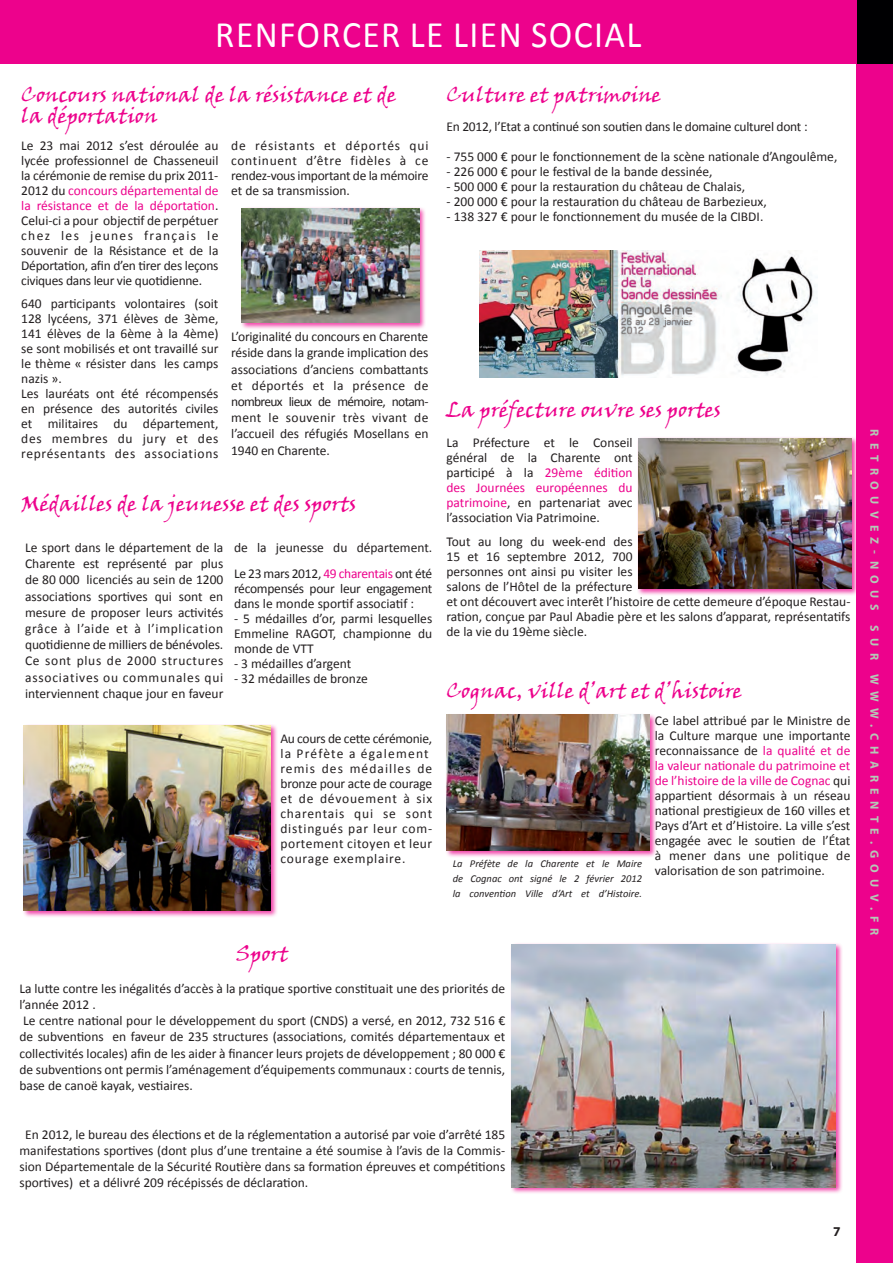
<style>
.page{position:relative;width:893px;height:1263px;background:#fff}
.page>*{position:absolute;margin:0;border:0;box-sizing:border-box;transform-origin:0 0}
.t1{font:37.5px "Calibri";letter-spacing:.04em;color:#fff;scale:.95 1}
.t2{font:21px/21px "Viner Hand ITC";color:#ed028c}
.t3{font:13.5px/15px "Calibri";color:#231f20;text-align:justify}
.t4{font:13.5px/15px "Calibri";letter-spacing:-.02em;color:#231f20}
.t5{font:13.5px/15px "Calibri";color:#ed028c}
.t6{font:13.5px "Calibri";letter-spacing:.05em;color:#231f20}
.t7{font:13.5px "Calibri";letter-spacing:.06em;color:#231f20}
.t8{font:13.5px/16.2px "Calibri";letter-spacing:-.05em;color:#231f20}
.t9{font:13.5px "Calibri";letter-spacing:.03em;color:#231f20}
.t10{font:13.5px "Calibri";letter-spacing:.1em;color:#231f20}
.t11{font:13.5px "Calibri";letter-spacing:.09em;color:#231f20}
.t12{font:700 13.5px "Myriad Pro";color:#231f20}
.t13{font:700 12px "Myriad Pro";letter-spacing:.52em;color:#b4cab7}
.t14{font:italic 10.5px/15px "Calibri";color:#231f20;text-align:justify}
.s1{color:#231f20}
.s2{color:#ed028c}
</style>
<div class="page">
<div style="left:857px;top:64px;width:36px;height:1199px;background:#ed028c"></div>
<div style="left:857px;top:0;width:36px;height:64px;background:#000002"></div>
<div style="left:0;top:0;width:857px;height:64px;background:#ed028c"></div>
<div style="left:22px;top:724px;width:256px;height:194px;background:#ed028c;opacity:.75"></div>
<img style="left:24px;top:725px;width:246px;height:185px">
<div style="left:637px;top:436px;width:222px;height:160px;background:#ed028c;opacity:.75"></div>
<img style="left:638px;top:438px;width:213px;height:150px">
<div style="left:445px;top:713px;width:213px;height:145px;background:#ed028c;opacity:.75"></div>
<img style="left:446px;top:714px;width:204px;height:136px">
<div style="left:510px;top:942px;width:333px;height:252px;background:#ed028c;opacity:.75"></div>
<img style="left:512px;top:944px;width:323px;height:243px">
<div style="left:240px;top:207px;width:187px;height:123px;background:#ed028c;opacity:.75"></div>
<img style="left:242px;top:208px;width:177px;height:114px">
<img style="left:480px;top:251px;width:337px;height:126px">
<p class="t1" style="left:215px;top:11px;width:450px">RENFORCER LE LIEN SOCIAL</p>
<p class="t2" style="left:21px;top:84px;width:377px">Concours national de la résistance et de la déportation</p>
<p class="t3" style="left:21px;top:139px;width:199px">Le 23 mai 2012 s’est déroulée au</p>
<p class="t3" style="left:21px;top:154px;width:199px">lycée professionnel de Chasseneuil la cérémonie de remise du prix 2011-</p>
<p class="t5" style="left:21px;top:183px;width:199px"><span class="s1">2012 du</span> concours départemental de la résistance et de la déportation<span class="s1">.</span></p>
<p class="t3" style="left:21px;top:213px;width:199px">Celui-ci a pour objectif de perpétuer</p>
<p class="t10" style="left:21px;top:227px;width:199px">chez les jeunes français le</p>
<p class="t3" style="left:21px;top:243px;width:199px">souvenir de la Résistance et de la Déportation, afin d’en tirer des leçons civiques dans leur vie quotidienne.</p>
<p class="t3" style="left:21px;top:296px;width:199px">640 participants volontaires (soit 128 lycéens, 371 élèves de 3ème, 141 élèves de la 6ème à la 4ème) se sont mobilisés et ont travaillé sur le thème « résister dans les camps nazis ».</p>
<p class="t3" style="left:21px;top:386px;width:199px">Les lauréats ont été récompensés</p>
<p class="t3" style="left:21px;top:401px;width:199px">en présence des autorités civiles et militaires du département,</p>
<p class="t6" style="left:21px;top:430px;width:199px">des membres du jury et des</p>
<p class="t6" style="left:21px;top:445px;width:199px">représentants des associations</p>
<p class="t7" style="left:231px;top:137px;width:199px">de résistants et déportés qui</p>
<p class="t6" style="left:231px;top:152px;width:199px">continuent d’être fidèles à ce</p>
<p class="t4" style="left:231px;top:168px;width:199px">rendez-vous important de la mémoire</p>
<p class="t3" style="left:231px;top:183px;width:120px">et de sa transmission.</p>
<p class="t3" style="left:231px;top:329px;width:199px">L’originalité du concours en Charente</p>
<p class="t3" style="left:231px;top:345px;width:199px">réside dans la grande implication des</p>
<p class="t3" style="left:231px;top:362px;width:199px">associations d’anciens combattants</p>
<p class="t9" style="left:231px;top:377px;width:199px">et déportés et la présence de</p>
<p class="t8" style="left:231px;top:393px;width:199px">nombreux lieux de mémoire, notam&shy;ment le souvenir très vivant de</p>
<p class="t3" style="left:231px;top:426px;width:199px;line-height:16.2px">l’accueil des réfugiés Mosellans en<br>1940 en Charente.</p>
<p class="t2" style="left:21px;top:492px;width:337px">Médailles de la jeunesse et des sports</p>
<p class="t3" style="left:25px;top:539px;width:200px;line-height:16.2px">Le sport dans le département de la Charente est représenté par plus de 80 000 licenciés au sein de 1200 associations sportives qui sont en mesure de proposer leurs activités</p>
<p class="t3" style="left:25px;top:620px;width:200px;line-height:16.2px">grâce à l’aide et à l’implication quotidienne de milliers de bénévoles.<br>Ce sont plus de 2000 structures</p>
<p class="t7" style="left:25px;top:668px;width:200px">associatives ou communales qui</p>
<p class="t3" style="left:25px;top:686px;width:200px">interviennent chaque jour en faveur</p>
<p class="t3" style="left:234px;top:540px;width:200px">de la jeunesse du département.</p>
<p class="t4" style="left:234px;top:566px;width:200px">Le 23 mars 2012, <span class="s2">49 charentais</span> ont été récompensés pour leur engagement</p>
<p class="t3" style="left:234px;top:596px;width:182px">dans le monde sportif associatif :</p>
<p class="t3" style="left:234px;top:611px;width:200px">- 5 médailles d’or, parmi lesquelles Emmeline RAGOT, championne du monde de VTT</p>
<p class="t3" style="left:234px;top:656px;width:119px">- 3 médailles d’argent</p>
<p class="t3" style="left:234px;top:671px;width:135px">- 32 médailles de bronze</p>
<p class="t4" style="left:280px;top:731px;width:153px">Au cours de cette cérémonie,</p>
<p class="t11" style="left:280px;top:745px;width:150px">la Préfète a également</p>
<p class="t3" style="left:280px;top:761px;width:153px">remis des médailles de bronze pour acte de courage</p>
<p class="t3" style="left:280px;top:791px;width:153px">et de dévouement à six charentais qui se sont distingués par leur com&shy;portement citoyen et leur</p>
<p class="t7" style="left:280px;top:850px;width:127px">courage exemplaire.</p>
<p class="t2" style="left:446px;top:84px;width:216px">Culture et patrimoine</p>
<p class="t4" style="left:446px;top:119px;width:363px">En 2012, l’Etat a continué son soutien dans le domaine culturel dont :</p>
<p class="t3" style="left:446px;top:149px;width:392px">- 755 000 € pour le fonctionnement de la scène nationale d’Angoulême,</p>
<p class="t3" style="left:446px;top:164px;width:268px">- 226 000 € pour le festival de la bande dessinée,</p>
<p class="t3" style="left:446px;top:179px;width:300px">- 500 000 € pour la restauration du château de Chalais,</p>
<p class="t3" style="left:446px;top:194px;width:322px">- 200 000 € pour la restauration du château de Barbezieux,</p>
<p class="t3" style="left:446px;top:209px;width:318px">- 138 327 € pour le fonctionnement du musée de la CIBDI.</p>
<p class="t2" style="left:446px;top:398px;width:276px">La préfecture ouvre ses portes</p>
<p class="t3" style="left:446px;top:435px;width:188px">La Préfecture et le Conseil</p>
<p class="t3" style="left:446px;top:450px;width:188px">général de la Charente ont participé à la <span class="s2">29ème édition</span></p>
<p class="t5" style="left:446px;top:480px;width:188px">des Journées européennes du</p>
<p class="t3" style="left:446px;top:495px;width:188px"><span class="s2">patrimoine</span>, en partenariat avec</p>
<p class="t3" style="left:446px;top:510px;width:155px">l’association Via Patrimoine.</p>
<p class="t3" style="left:446px;top:534px;width:188px">Tout au long du week-end des<br>15 et 16 septembre 2012, 700</p>
<p class="t3" style="left:446px;top:564px;width:405px;text-align:left">personnes ont ainsi pu visiter les<br>salons de l’Hôtel de la préfecture<br>et ont découvert avec interêt l’histoire de cette demeure d’époque Restau&shy;ration, conçue par Paul Abadie père et les salons d’apparat, représentatifs de la vie du 19ème siècle.</p>
<p class="t2" style="left:446px;top:679px;width:297px">Cognac, ville d’art et d’histoire</p>
<p class="t14" style="left:453px;top:856px;width:191px">La Préfète de la Charente et le Maire de Cognac ont signé le 2 février 2012 la convention Ville d’Art et d’Histoire.</p>
<p class="t3" style="left:655px;top:713px;width:197px">Ce label attribué par le Ministre de la Culture marque une importante reconnaissance de <span class="s2">la qualité et de la valeur nationale du patrimoine et de l’histoire de la ville de Cognac</span> qui appartient désormais à un réseau national prestigieux de 160 villes et Pays d’Art et d’Histoire. La ville s’est engagée avec le soutien de l’État à mener dans une politique de</p>
<p class="t3" style="left:655px;top:863px;width:172px">valorisation de son patrimoine.</p>
<p class="t2" style="left:236px;top:943px;width:54px">Sport</p>
<p class="t3" style="left:19px;top:980px;width:487px;line-height:16.2px">La lutte contre les inégalités d’accès à la pratique sportive constituait une des priorités de l’année 2012 .</p>
<p class="t3" style="left:19px;top:1013px;width:487px;line-height:16.2px">Le centre national pour le développement du sport (CNDS) a versé, en 2012, 732 516 € de subventions en faveur de 235 structures (associations, comités départementaux et collectivités locales) afin de les aider à financer leurs projets de développement ; 80 000 € de subventions ont permis l’aménagement d’équipements communaux : courts de tennis, base de canoë kayak, vestiaires.</p>
<p class="t3" style="left:19px;top:1126px;width:487px;line-height:16.2px;text-indent:6px">En 2012, le bureau des élections et de la réglementation a autorisé par voie d’arrêté 185 manifestations sportives (dont plus d’une trentaine a été soumise à l’avis de la Commis&shy;sion Départementale de la Sécurité Routière dans sa formation épreuves et compétitions sportives) et a délivré 209 récépissés de déclaration.</p>
<p class="t12" style="left:833px;top:1223px;width:9px">7</p>
<p class="t13" style="left:882px;top:429px;width:508px;rotate:90deg">RETROUVEZ-NOUS SUR WWW.CHARENTE.GOUV.FR</p>
</div>
